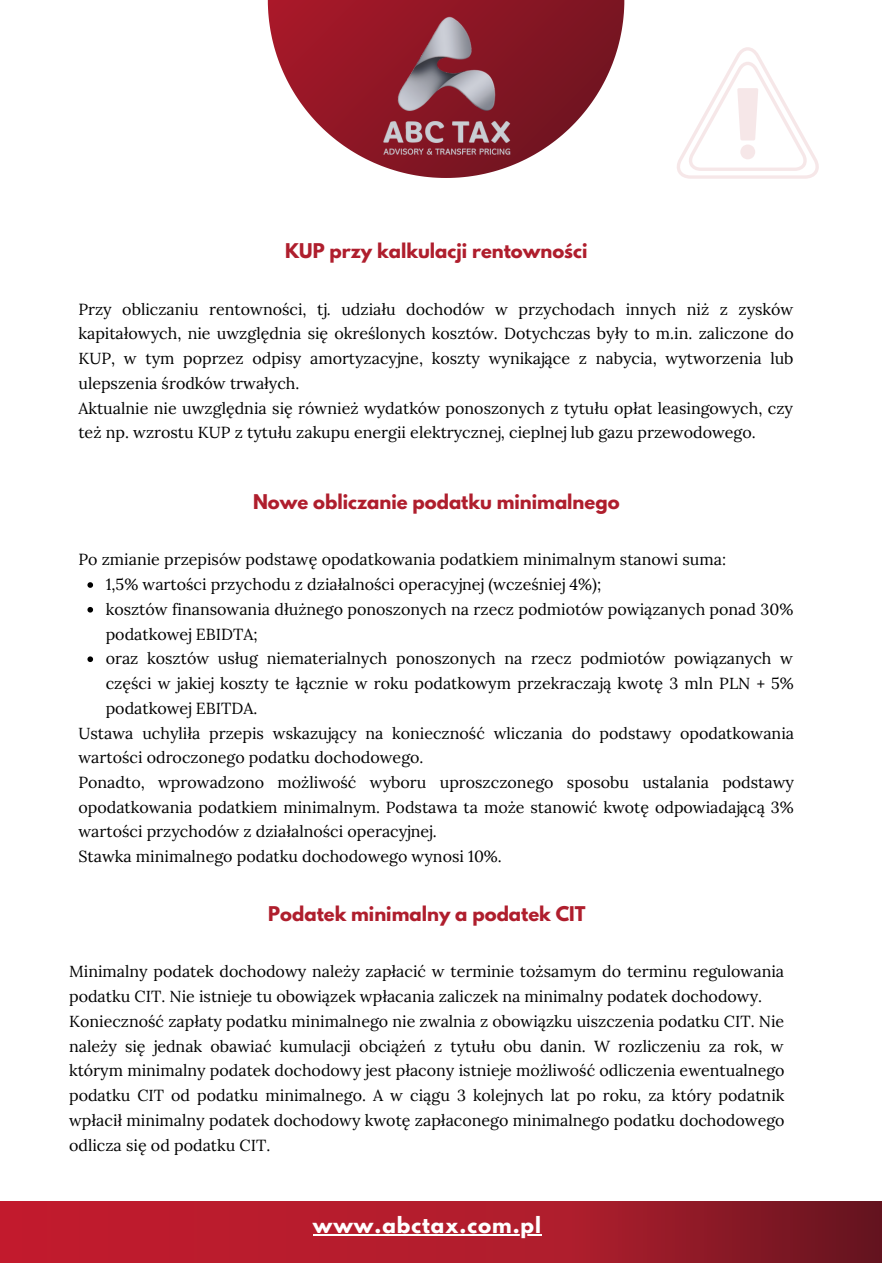
<style>
.page{position:relative;width:893px;height:1264px;background:#fff}
.page>*{position:absolute;margin:0;border:0;box-sizing:border-box;transform-origin:0 0}
.t1{font:700 19.8px "League Spartan";letter-spacing:.05em;color:#fff}
.t2{font:700 18px "League Spartan";color:#af1e2d}
.t3{font:16.05px/24.8px "Lora";color:#000}
</style>
<div class="page">
<svg style="left:0;top:1201px;width:881px;height:61px;background:#a71b2b"></svg>
<svg style="left:268px;top:0;width:356px;height:178px"></svg>
<img style="left:382px;top:0;width:129px;height:154px">
<svg style="left:677px;top:47px;width:142px;height:132px"></svg>
<hr style="left:313px;top:1234px;width:199px;height:1px;background:#fff">
<hr style="left:512px;top:1234px;width:30px;height:1px;background:#fff">
<svg style="left:87px;top:582px;width:6px;height:6px"></svg>
<svg style="left:87px;top:607px;width:6px;height:5px"></svg>
<svg style="left:87px;top:656px;width:6px;height:6px"></svg>
<p class="t2" style="left:285px;top:242px;width:304px">KUP przy kalkulacji rentowności</p>
<p class="t3" style="left:78px;top:296px;width:716px">Przy obliczaniu rentowności, tj. udziału dochodów w przychodach innych niż z zysków kapitałowych, nie uwzględnia się określonych kosztów. Dotychczas były to m.in. zaliczone do KUP, w tym poprzez odpisy amortyzacyjne, koszty wynikające z nabycia, wytworzenia lub ulepszenia środków trwałych.<br>Aktualnie nie uwzględnia się również wydatków ponoszonych z tytułu opłat leasingowych, czy też np. wzrostu KUP z tytułu zakupu energii elektrycznej, cieplnej lub gazu przewodowego.</p>
<p class="t2" style="left:253px;top:493px;width:368px">Nowe obliczanie podatku minimalnego</p>
<p class="t3" style="left:78px;top:547px;width:649px">Po zmianie przepisów podstawę opodatkowania podatkiem minimalnym stanowi suma:</p>
<p class="t3" style="left:106px;top:572px;width:689px">1,5% wartości przychodu z działalności operacyjnej (wcześniej 4%);<br>kosztów finansowania dłużnego ponoszonych na rzecz podmiotów powiązanych ponad 30% podatkowej EBIDTA;<br>oraz kosztów usług niematerialnych ponoszonych na rzecz podmiotów powiązanych w części w jakiej koszty te łącznie w roku podatkowym przekraczają kwotę 3 mln PLN + 5% podatkowej EBITDA.</p>
<p class="t3" style="left:78px;top:720px;width:717px">Ustawa uchyliła przepis wskazujący na konieczność wliczania do podstawy opodatkowania wartości odroczonego podatku dochodowego.<br>Ponadto, wprowadzono możliwość wyboru uproszczonego sposobu ustalania podstawy opodatkowania podatkiem minimalnym. Podstawa ta może stanowić kwotę odpowiadającą 3% wartości przychodów z działalności operacyjnej.<br>Stawka minimalnego podatku dochodowego wynosi 10%.</p>
<p class="t2" style="left:268px;top:904px;width:319px">Podatek minimalny a podatek CIT</p>
<p class="t3" style="left:69px;top:959px;width:717px">Minimalny podatek dochodowy należy zapłacić w terminie tożsamym do terminu regulowania podatku CIT. Nie istnieje tu obowiązek wpłacania zaliczek na minimalny podatek dochodowy.<br>Konieczność zapłaty podatku minimalnego nie zwalnia z obowiązku uiszczenia podatku CIT. Nie należy się jednak obawiać kumulacji obciążeń z tytułu obu danin. W rozliczeniu za rok, w którym minimalny podatek dochodowy jest płacony istnieje możliwość odliczenia ewentualnego podatku CIT od podatku minimalnego. A w ciągu 3 kolejnych lat po roku, za który podatnik wpłacił minimalny podatek dochodowy kwotę zapłaconego minimalnego podatku dochodowego odlicza się od podatku CIT.</p>
<p class="t1" style="left:313px;top:1215px;width:230px">www.abctax.com.pl</p>
</div>
